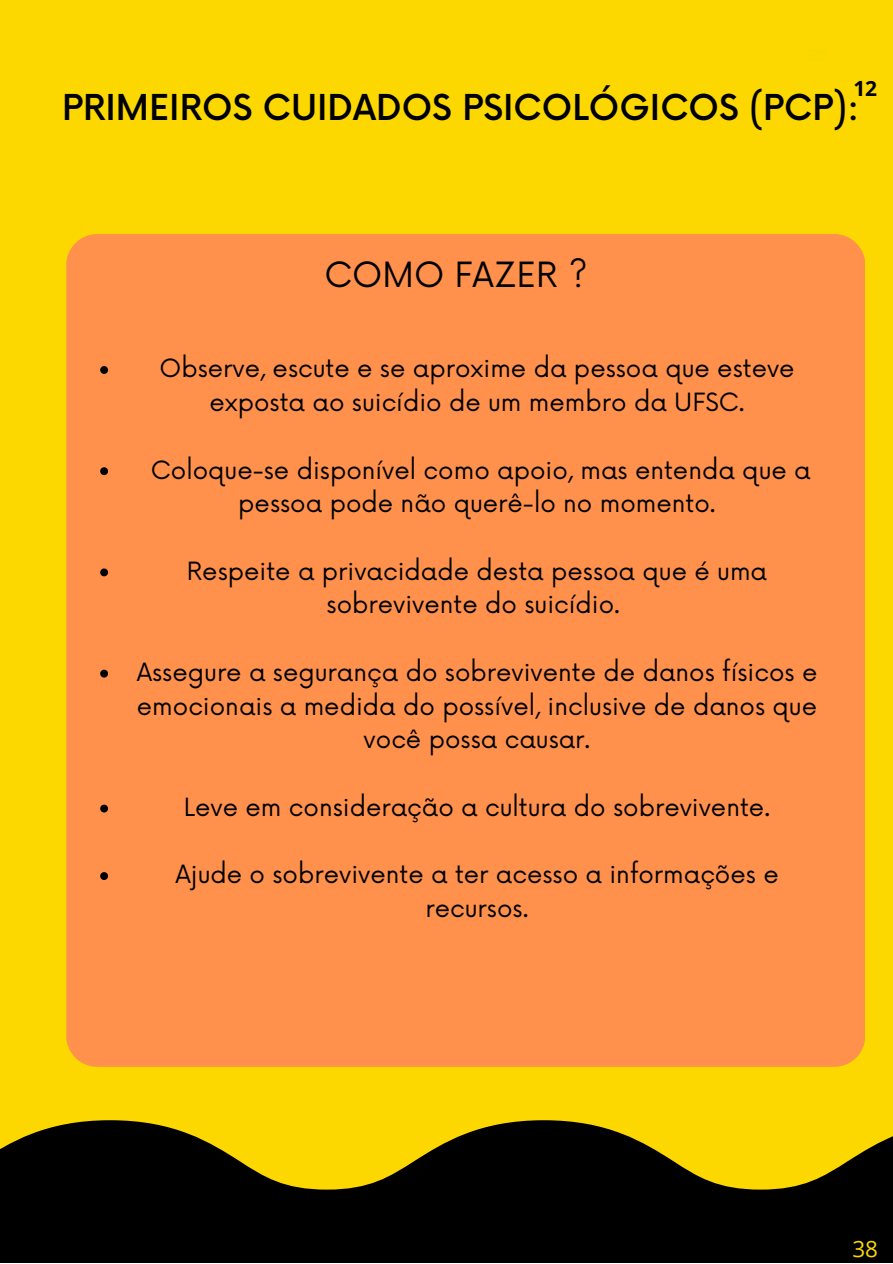
<style>
.page{position:relative;width:893px;height:1264px;background:#fff}
.page>*{position:absolute;margin:0;border:0;box-sizing:border-box;transform-origin:0 0}
.t1{font:500 34.8px "Now";color:#000}
.t2{font:33.9px "Now";color:#000}
.t3{font:24.45px/33.8px "Now";color:#000;text-align:center}
.t4{font:22.5px "Open Sans";color:#fcd800}
.t5{font:700 21px "Open Sans";color:#000}
</style>
<div class="page">
<div style="left:0;top:0;width:892px;height:1262px;background:#fcd800"></div>
<svg style="left:0;top:1120px;width:892px;height:142px;fill:#000"></svg>
<div style="left:66px;top:234px;width:799px;height:832px;background:#ff914d;border-radius:31px"></div>
<svg style="left:100px;top:366px;width:8px;height:8px"></svg>
<svg style="left:100px;top:467px;width:8px;height:8px"></svg>
<svg style="left:100px;top:568px;width:8px;height:8px"></svg>
<svg style="left:100px;top:669px;width:8px;height:8px"></svg>
<svg style="left:100px;top:804px;width:8px;height:8px"></svg>
<svg style="left:100px;top:872px;width:8px;height:8px"></svg>
<p class="t1" style="left:62px;top:88px;width:798px">PRIMEIROS CUIDADOS PSICOLÓGICOS (PCP):</p>
<p class="t5" style="left:853px;top:74px;width:25px">12</p>
<p class="t2" style="left:324px;top:256px;width:265px">COMO FAZER ?</p>
<p class="t3" style="left:159px;top:353px;width:636px">Observe, escute e se aproxime da pessoa que esteve exposta ao suicídio de um membro da UFSC.</p>
<p class="t3" style="left:151px;top:454px;width:661px">Coloque-se disponível como apoio, mas entenda que a pessoa pode não querê-lo no momento.</p>
<p class="t3" style="left:187px;top:555px;width:581px">Respeite a privacidade desta pessoa que é uma sobrevivente do suicídio.</p>
<p class="t3" style="left:137px;top:656px;width:682px">Assegure a segurança do sobrevivente de danos físicos e emocionais a medida do possível, inclusive de danos que você possa causar.</p>
<p class="t3" style="left:184px;top:791px;width:587px">Leve em consideração a cultura do sobrevivente.</p>
<p class="t3" style="left:175px;top:858px;width:605px">Ajude o sobrevivente a ter acesso a informações e recursos.</p>
<p class="t4" style="left:852px;top:1232px;width:27px">38</p>
</div>
